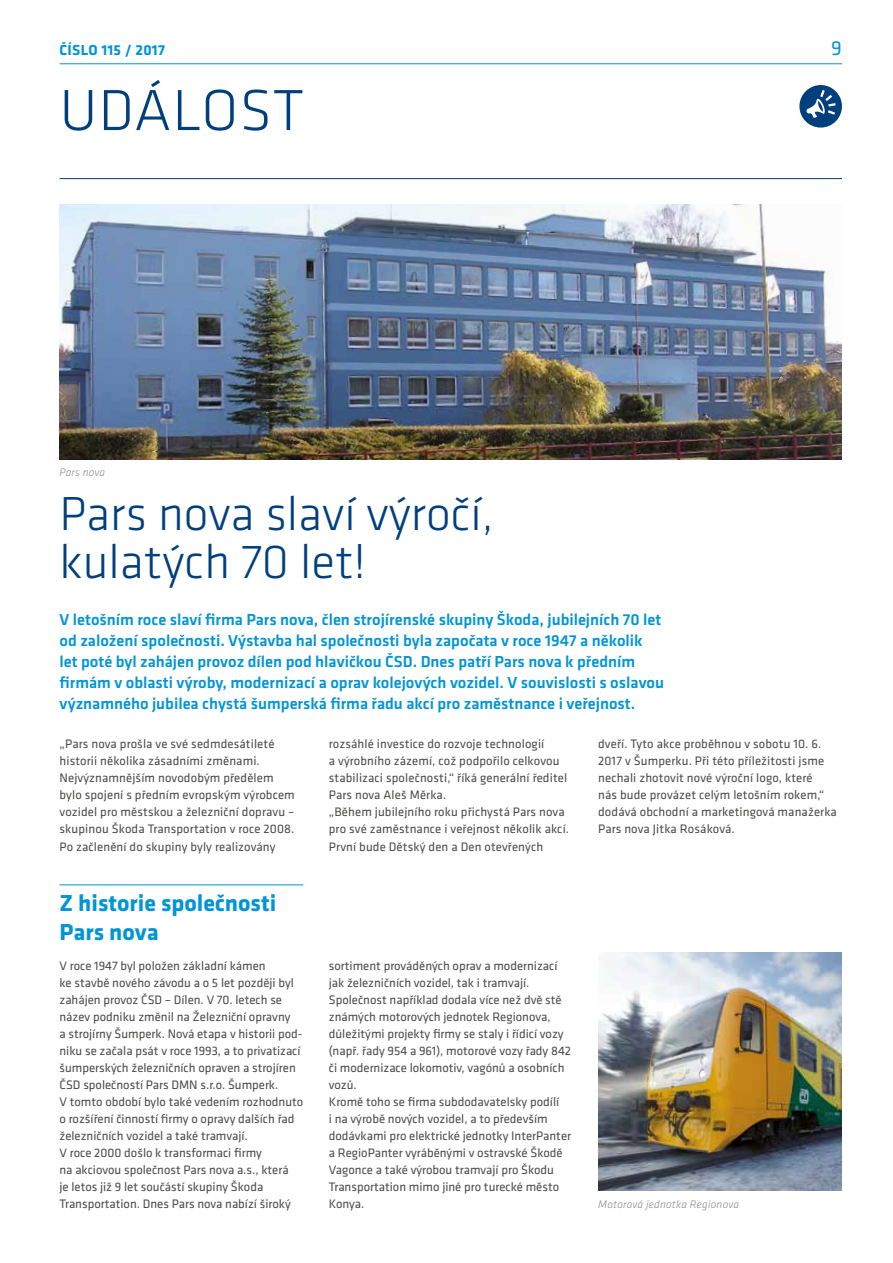
<style>
.page{position:relative;width:893px;height:1263px;background:#fff}
.page>*{position:absolute;margin:0;border:0;box-sizing:border-box;transform-origin:0 0}
.t1{font:300 60px "Klavika";letter-spacing:.015em;color:#003f7e}
.t2{font:300 49.5px/48px "Klavika";color:#003f7e}
.t3{font:700 24px/28.8px "Klavika";color:#0095d6}
.t4{font:21px "Klavika";color:#0095d6}
.t5{font:500 16.5px/21px "Klavika";color:#0095d6}
.t6{font:700 15px "Klavika";letter-spacing:.02em;color:#0095d6}
.t7{font:12.75px/17px "Klavika";color:#4a4a49}
.t8{font:italic 300 11.25px "Klavika";letter-spacing:.02em;color:#878787}
</style>
<div class="page">
<hr style="left:60px;top:178px;width:782px;height:1px;background:#003f7e">
<img style="left:60px;top:204px;width:782px;height:255px">
<svg style="left:799px;top:85px;width:43px;height:43px"></svg>
<hr style="left:60px;top:884px;width:243px;height:1px;background:#0095d6">
<img style="left:598px;top:952px;width:244px;height:239px">
<hr style="left:60px;top:63px;width:782px;height:1px;background:#0095d6">
<p class="t6" style="left:60px;top:39px;width:107px">ČÍSLO 115 / 2017</p>
<h3 class="t4" style="left:831px;top:35px;width:12px">9</h3>
<h1 class="t1" style="left:60px;top:74px;width:246px">UDÁLOST</h1>
<p class="t8" style="left:60px;top:466px;width:47px">Pars nova</p>
<h2 class="t2" style="left:60px;top:489px;width:436px">Pars nova slaví výročí, kulatých 70 let!</h2>
<p class="t5" style="left:60px;top:608px;width:606px">V letošním roce slaví firma Pars nova, člen strojírenské skupiny Škoda, jubilejních 70 let od založení společnosti. Výstavba hal společnosti byla započata v roce 1947 a několik let poté byl zahájen provoz dílen pod hlavičkou ČSD. Dnes patří Pars nova k předním firmám v oblasti výroby, modernizací a oprav kolejových vozidel. V souvislosti s oslavou významného jubilea chystá šumperská firma řadu akcí pro zaměstnance i veřejnost.</p>
<p class="t7" style="left:60px;top:735px;width:237px">„Pars nova prošla ve své sedmdesátileté historii několika zásadními změnami.<br>Nejvýznamnějším novodobým předělem bylo spojení s předním evropským výrobcem vozidel pro městskou a železniční dopravu – skupinou Škoda Transportation v roce 2008.<br>Po začlenění do skupiny byly realizovány</p>
<p class="t7" style="left:329px;top:735px;width:242px">rozsáhlé investice do rozvoje technologií<br>a výrobního zázemí, což podpořilo celkovou stabilizaci společnosti,“ říká generální ředitel Pars nova Aleš Měrka.<br>„Během jubilejního roku přichystá Pars nova pro své zaměstnance i veřejnost několik akcí.<br>První bude Dětský den a Den otevřených</p>
<p class="t7" style="left:598px;top:735px;width:240px">dveří. Tyto akce proběhnou v sobotu 10. 6.<br>2017 v Šumperku. Při této příležitosti jsme nechali zhotovit nové výroční logo, které<br>nás bude provázet celým letošním rokem,“ dodává obchodní a marketingová manažerka Pars nova Jitka Rosáková.</p>
<h3 class="t3" style="left:60px;top:888px;width:218px">Z historie společnosti<br>Pars nova</h3>
<p class="t7" style="left:60px;top:956px;width:245px">V roce 1947 byl položen základní kámen<br>ke stavbě nového závodu a o 5 let později byl zahájen provoz ČSD – Dílen. V 70. letech se název podniku změnil na Železniční opravny<br>a strojírny Šumperk. Nová etapa v historii pod&shy;niku se začala psát v roce 1993, a to privatizací šumperských železničních opraven a strojíren ČSD společností Pars DMN s.r.o. Šumperk.<br>V tomto období bylo také vedením rozhodnuto o rozšíření činností firmy o opravy dalších řad železničních vozidel a také tramvají.<br>V roce 2000 došlo k transformaci firmy<br>na akciovou společnost Pars nova a.s., která<br>je letos již 9 let součástí skupiny Škoda Transportation. Dnes Pars nova nabízí široký</p>
<p class="t7" style="left:329px;top:956px;width:244px">sortiment prováděných oprav a modernizací jak železničních vozidel, tak i tramvají.<br>Společnost například dodala více než dvě stě známých motorových jednotek Regionova, důležitými projekty firmy se staly i řídicí vozy (např. řady 954 a 961), motorové vozy řady 842 či modernizace lokomotiv, vagónů a osobních vozů.<br>Kromě toho se firma subdodavatelsky podílí<br>i na výrobě nových vozidel, a to především dodávkami pro elektrické jednotky InterPanter a RegioPanter vyráběnými v ostravské Škodě Vagonce a také výrobou tramvají pro Škodu Transportation mimo jiné pro turecké město Konya.</p>
<p class="t8" style="left:598px;top:1197px;width:142px">Motorová jednotka Regionova</p>
</div>
